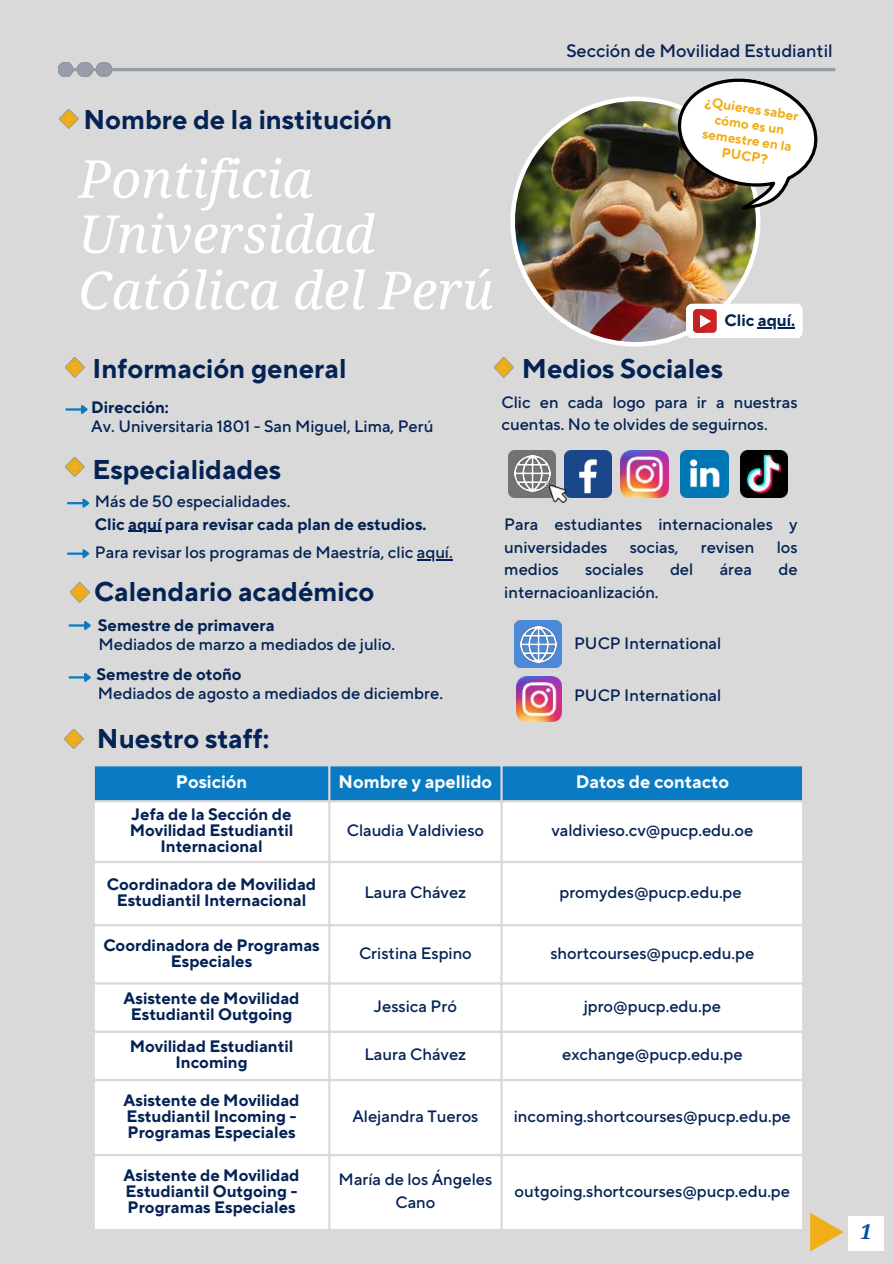
<style>
.page{position:relative;width:894px;height:1264px;background:#fff}
.page>*{position:absolute;margin:0;border:0;box-sizing:border-box;transform-origin:0 0}
.t1{font:italic 52.5px/55.7px "Noto Serif";color:#fff}
.t2{font:700 27px "TT Norms Pro";color:#042354}
.t3{font:italic 700 20.55px "Noto Serif";color:#004ea8}
.t4{font:700 18px "TT Norms Pro";color:#fff}
.t5{font:500 18px "TT Norms Pro";color:#042354}
.t6{font:500 16.5px/22.5px "TT Norms Pro";color:#042354}
.t7{font:700 16.5px/15.8px "TT Norms Pro";color:#042354;text-align:center}
.t8{font:700 13.5px/15.8px "TT Norms Pro";color:#f0ae19;text-align:center}
</style>
<div class="page">
<div style="left:0;top:0;width:893px;height:1263px;background:#d9d9d9"></div>
<hr style="left:58px;top:68px;width:777px;height:3px;background:#959ea9">
<img style="left:58px;top:62px;width:15px;height:15px">
<img style="left:78px;top:62px;width:14px;height:15px">
<img style="left:97px;top:62px;width:14px;height:15px">
<img style="left:564px;top:450px;width:47px;height:48px">
<img style="left:620px;top:450px;width:48px;height:48px">
<img style="left:680px;top:450px;width:47px;height:48px">
<img style="left:740px;top:450px;width:47px;height:48px">
<img style="left:510px;top:97px;width:250px;height:249px">
<img style="left:508px;top:450px;width:47px;height:48px">
<img style="left:514px;top:455px;width:36px;height:36px">
<img style="left:545px;top:482px;width:21px;height:20px">
<div style="left:685px;top:304px;width:117px;height:34px;background:#fff;border-radius:6px"></div>
<div style="left:693px;top:309px;width:23px;height:24px;background:#cf2224;border-radius:4px"></div>
<svg style="left:693px;top:309px;width:18px;height:24px"></svg>
<div style="left:847px;top:1216px;width:36px;height:34px;background:#fff"></div>
<svg style="left:810px;top:1213px;width:33px;height:38px"></svg>
<img style="left:66px;top:358px;width:19px;height:19px">
<img style="left:494px;top:358px;width:19px;height:19px">
<img style="left:66px;top:457px;width:19px;height:19px">
<img style="left:70px;top:583px;width:19px;height:19px">
<img style="left:65px;top:729px;width:19px;height:19px">
<img style="left:59px;top:109px;width:19px;height:19px">
<svg style="left:66px;top:405px;width:22px;height:9px"></svg>
<svg style="left:67px;top:498px;width:23px;height:10px"></svg>
<hr style="left:67px;top:552px;width:16px;height:3px;background:#0a7bc2">
<svg style="left:80px;top:549px;width:10px;height:10px"></svg>
<svg style="left:69px;top:621px;width:22px;height:9px"></svg>
<svg style="left:69px;top:673px;width:22px;height:9px"></svg>
<img style="left:516px;top:676px;width:45px;height:45px">
<img style="left:514px;top:620px;width:47px;height:48px">
<img style="left:520px;top:626px;width:36px;height:36px">
<img style="left:654px;top:71px;width:178px;height:151px">
<hr style="left:128px;top:531px;width:33px;height:1px;background:#042354">
<hr style="left:417px;top:559px;width:35px;height:1px;background:#042354">
<hr style="left:757px;top:327px;width:37px;height:1px;background:#042354">
<div style="left:95px;top:766px;width:706px;height:34px;background:#0a7bc2"></div>
<div style="left:95px;top:802px;width:706px;height:426px;background:#fff"></div>
<hr style="left:328px;top:766px;width:2px;height:462px;background:#d9d9d9">
<hr style="left:500px;top:766px;width:2px;height:462px;background:#d9d9d9">
<hr style="left:93px;top:860px;width:711px;height:3px;background:#d9d9d9">
<hr style="left:93px;top:924px;width:711px;height:2px;background:#d9d9d9">
<hr style="left:93px;top:982px;width:711px;height:2px;background:#d9d9d9">
<hr style="left:93px;top:1030px;width:711px;height:2px;background:#d9d9d9">
<hr style="left:93px;top:1078px;width:711px;height:3px;background:#d9d9d9">
<hr style="left:93px;top:1153px;width:711px;height:3px;background:#d9d9d9">
<h2 class="t2" style="left:83px;top:104px;width:310px">Nombre de la institución</h2>
<h1 class="t1" style="left:78px;top:150px;width:416px">Pontificia<br>Universidad<br>Católica del Perú</h1>
<p class="t5" style="left:566px;top:40px;width:268px">Sección de Movilidad Estudiantil</p>
<p class="t8" style="left:706px;top:94px;width:96px;rotate:9deg">¿Quieres saber cómo es un semestre en la<br>PUCP?</p>
<p class="t7" style="left:724px;top:313px;width:72px">Clic aquí.</p>
<h2 class="t2" style="left:92px;top:352px;width:255px">Información general</h2>
<h2 class="t2" style="left:521px;top:352px;width:202px">Medios Sociales</h2>
<p class="t7" style="left:91px;top:400px;width:79px">Dirección:</p>
<p class="t6" style="left:91px;top:415px;width:343px">Av. Universitaria 1801 - San Miguel, Lima, Perú</p>
<h2 class="t2" style="left:93px;top:453px;width:190px">Especialidades</h2>
<p class="t6" style="left:95px;top:490px;width:197px">Más de 50 especialidades.</p>
<p class="t7" style="left:95px;top:516px;width:333px">Clic aquí para revisar cada plan de estudios.</p>
<p class="t6" style="left:95px;top:541px;width:359px">Para revisar los programas de Maestría, clic aquí.</p>
<h2 class="t2" style="left:94px;top:575px;width:282px">Calendario académico</h2>
<p class="t7" style="left:98px;top:617px;width:178px">Semestre de primavera</p>
<p class="t7" style="left:97px;top:667px;width:146px">Semestre de otoño</p>
<p class="t6" style="left:99px;top:632px;width:298px">Mediados de marzo a mediados de julio.</p>
<p class="t6" style="left:98px;top:682px;width:346px">Mediados de agosto a mediados de diciembre.</p>
<h2 class="t2" style="left:97px;top:722px;width:174px">Nuestro staff:</h2>
<p class="t6" style="left:501px;top:390px;width:297px">Clic en cada logo para ir a nuestras cuentas. No te olvides de seguirnos.</p>
<p class="t6" style="left:504px;top:513px;width:295px">Para estudiantes internacionales y universidades</p>
<p class="t6" style="left:629px;top:535px;width:50px">socias,</p>
<p class="t6" style="left:700px;top:535px;width:55px">revisen</p>
<p class="t6" style="left:776px;top:535px;width:22px">los</p>
<p class="t6" style="left:504px;top:558px;width:56px">medios</p>
<p class="t6" style="left:585px;top:558px;width:60px">sociales</p>
<p class="t6" style="left:669px;top:558px;width:25px">del</p>
<p class="t6" style="left:719px;top:558px;width:34px">área</p>
<p class="t6" style="left:778px;top:558px;width:21px">de</p>
<p class="t6" style="left:504px;top:580px;width:156px">internacioanlización.</p>
<p class="t6" style="left:574px;top:631px;width:149px">PUCP International</p>
<p class="t6" style="left:574px;top:684px;width:149px">PUCP International</p>
<p class="t4" style="left:176px;top:770px;width:73px">Posición</p>
<p class="t4" style="left:338px;top:770px;width:155px">Nombre y apellido</p>
<p class="t4" style="left:575px;top:770px;width:155px">Datos de contacto</p>
<p class="t7" style="left:130px;top:807px;width:165px">Jefa de la Sección de<br>Movilidad Estudiantil<br>Internacional</p>
<p class="t6" style="left:346px;top:818px;width:139px">Claudia Valdivieso</p>
<p class="t6" style="left:551px;top:818px;width:203px">valdivieso.cv@pucp.edu.oe</p>
<p class="t7" style="left:107px;top:877px;width:211px">Coordinadora de Movilidad<br>Estudiantil Internacional</p>
<p class="t6" style="left:364px;top:880px;width:103px">Laura Chávez</p>
<p class="t6" style="left:559px;top:880px;width:184px">promydes@pucp.edu.pe</p>
<p class="t7" style="left:103px;top:938px;width:218px">Coordinadora de Programas<br>Especiales</p>
<p class="t6" style="left:359px;top:941px;width:114px">Cristina Espino</p>
<p class="t6" style="left:550px;top:941px;width:205px">shortcourses@pucp.edu.pe</p>
<p class="t7" style="left:124px;top:990px;width:177px">Asistente de Movilidad<br>Estudiantil Outgoing</p>
<p class="t6" style="left:374px;top:994px;width:84px">Jessica Pró</p>
<p class="t6" style="left:583px;top:994px;width:139px">jpro@pucp.edu.pe</p>
<p class="t7" style="left:130px;top:1039px;width:165px">Movilidad Estudiantil<br>Incoming</p>
<p class="t6" style="left:364px;top:1042px;width:103px">Laura Chávez</p>
<p class="t6" style="left:562px;top:1042px;width:182px">exchange@pucp.edu.pe</p>
<p class="t7" style="left:124px;top:1092px;width:177px;text-align:left">Asistente de Movilidad<br>Estudiantil Incoming -<br>Programas Especiales</p>
<p class="t6" style="left:352px;top:1104px;width:127px">Alejandra Tueros</p>
<p class="t6" style="left:513px;top:1104px;width:278px">incoming.shortcourses@pucp.edu.pe</p>
<p class="t7" style="left:124px;top:1167px;width:177px;text-align:justify">Asistente de Movilidad Estudiantil Outgoing - Programas Especiales</p>
<p class="t6" style="left:338px;top:1168px;width:155px;text-align:center">María de los Ángeles<br>Cano</p>
<p class="t6" style="left:514px;top:1179px;width:277px">outgoing.shortcourses@pucp.edu.pe</p>
<p class="t3" style="left:859px;top:1217px;width:13px">1</p>
</div>
